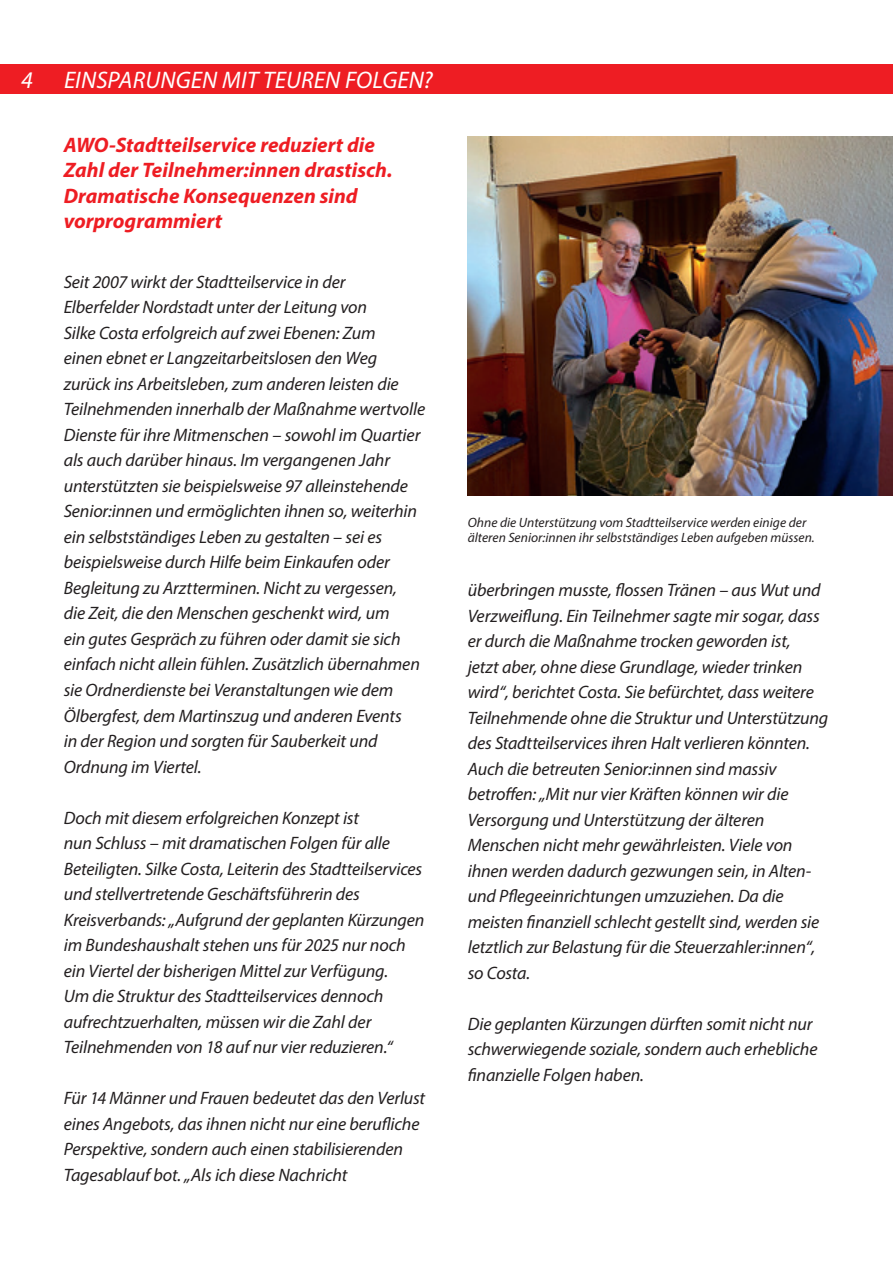
<style>
.page{position:relative;width:893px;height:1263px;background:#fff}
.page>*{position:absolute;margin:0;border:0;box-sizing:border-box;transform-origin:0 0}
.t1{font:italic 24px "Myriad Pro";letter-spacing:.005em;color:#fff}
.t2{font:italic 700 21px/25.5px "Myriad Pro";color:#ee1d23}
.t3{font:italic 18px/25.5px "Myriad Pro";letter-spacing:-.01em;color:#231f20}
.t4{font:italic 13.5px/15px "Myriad Pro";color:#231f20}
</style>
<div class="page">
<div style="left:0;top:64px;width:893px;height:30px;background:#ee1d23"></div>
<img style="left:468px;top:136px;width:425px;height:359px">
<h1 class="t1" style="left:21px;top:65px;width:13px">4</h1>
<h1 class="t1" style="left:64px;top:65px;width:370px">EINSPARUNGEN MIT TEUREN FOLGEN?</h1>
<p class="t2" style="left:64px;top:131px;width:330px">AWO-Stadtteilservice reduziert die<br>Zahl der Teilnehmer:innen drastisch.<br>Dramatische Konsequenzen sind vorprogrammiert</p>
<p class="t3" style="left:64px;top:269px;width:363px">Seit 2007 wirkt der Stadtteilservice in der Elberfelder Nordstadt unter der Leitung von<br>Silke Costa erfolgreich auf zwei Ebenen: Zum<br>einen ebnet er Langzeitarbeitslosen den Weg zurück ins Arbeitsleben, zum anderen leisten die Teilnehmenden innerhalb der Maßnahme wertvolle Dienste für ihre Mitmenschen – sowohl im Quartier als auch darüber hinaus. Im vergangenen Jahr unterstützten sie beispielsweise 97 alleinstehende Senior:innen und ermöglichten ihnen so, weiterhin ein selbstständiges Leben zu gestalten – sei es beispielsweise durch Hilfe beim Einkaufen oder Begleitung zu Arztterminen. Nicht zu vergessen,<br>die Zeit, die den Menschen geschenkt wird, um<br>ein gutes Gespräch zu führen oder damit sie sich einfach nicht allein fühlen. Zusätzlich übernahmen sie Ordnerdienste bei Veranstaltungen wie dem Ölbergfest, dem Martinszug und anderen Events<br>in der Region und sorgten für Sauberkeit und Ordnung im Viertel.</p>
<p class="t3" style="left:64px;top:804px;width:362px">Doch mit diesem erfolgreichen Konzept ist<br>nun Schluss – mit dramatischen Folgen für alle Beteiligten. Silke Costa, Leiterin des Stadtteilservices und stellvertretende Geschäftsführerin des Kreisverbands: „Aufgrund der geplanten Kürzungen im Bundeshaushalt stehen uns für 2025 nur noch ein Viertel der bisherigen Mittel zur Verfügung.<br>Um die Struktur des Stadtteilservices dennoch aufrechtzuerhalten, müssen wir die Zahl der Teilnehmenden von 18 auf nur vier reduzieren.“</p>
<p class="t3" style="left:64px;top:1085px;width:363px">Für 14 Männer und Frauen bedeutet das den Verlust eines Angebots, das ihnen nicht nur eine berufliche Perspektive, sondern auch einen stabilisierenden Tagesablauf bot. „Als ich diese Nachricht</p>
<p class="t4" style="left:468px;top:514px;width:349px">Ohne die Unterstützung vom Stadtteilservice werden einige der älteren Senior:innen ihr selbstständiges Leben aufgeben müssen.</p>
<p class="t3" style="left:468px;top:577px;width:362px">überbringen musste, flossen Tränen – aus Wut und Verzweiflung. Ein Teilnehmer sagte mir sogar, dass er durch die Maßnahme trocken geworden ist,<br>jetzt aber, ohne diese Grundlage, wieder trinken wird“, berichtet Costa. Sie befürchtet, dass weitere Teilnehmende ohne die Struktur und Unterstützung des Stadtteilservices ihren Halt verlieren könnten.<br>Auch die betreuten Senior:innen sind massiv betroffen: „Mit nur vier Kräften können wir die Versorgung und Unterstützung der älteren Menschen nicht mehr gewährleisten. Viele von ihnen werden dadurch gezwungen sein, in Alten&shy;und Pflegeeinrichtungen umzuziehen. Da die meisten finanziell schlecht gestellt sind, werden sie letztlich zur Belastung für die Steuerzahler:innen“, so Costa.</p>
<p class="t3" style="left:468px;top:1011px;width:351px">Die geplanten Kürzungen dürften somit nicht nur schwerwiegende soziale, sondern auch erhebliche finanzielle Folgen haben.</p>
</div>
